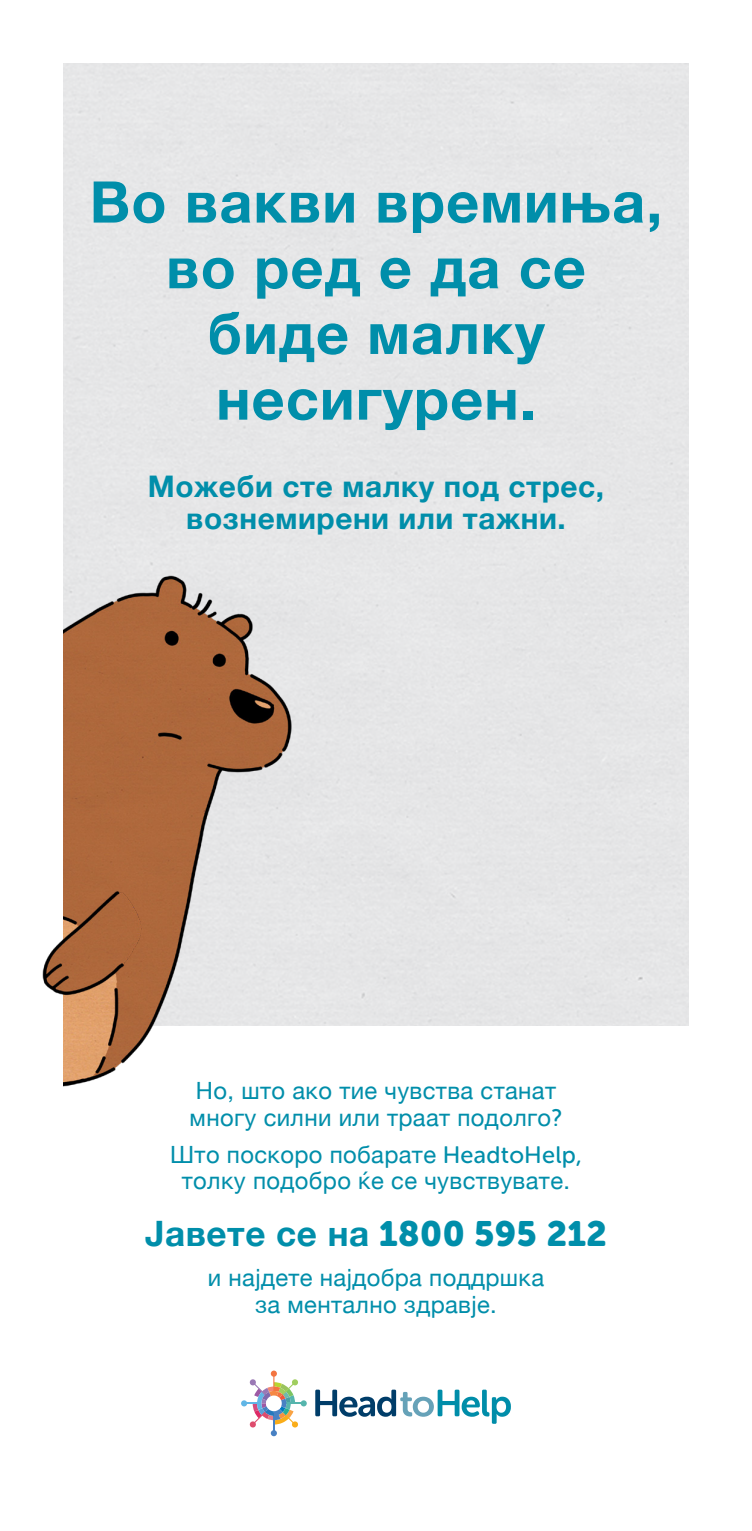
<style>
.page{position:relative;width:752px;height:1531px;background:#fff}
.page>*{position:absolute;margin:0;border:0;box-sizing:border-box;transform-origin:0 0}
.t1{font:700 57.5px/65.8px "Helvetica Neue";letter-spacing:.02em;color:#008eaa;text-align:center}
.t2{font:700 35px "Helvetica Neue";letter-spacing:.015em;color:#008eaa}
.t3{font:700 29.75px/32px "Helvetica Neue";letter-spacing:.02em;color:#008eaa;text-align:center}
.t4{font:23.75px/26.2px "Helvetica Neue";letter-spacing:.015em;color:#008eaa;text-align:center}
.s1{font-family:"Museo Sans Rounded 500"}
.s2{font-family:"Museo Sans Rounded 900";font-weight:400}
</style>
<div class="page">
<svg style="left:241px;top:1370px;width:65px;height:66px"></svg>
<svg style="left:315px;top:1389px;width:195px;height:35px"></svg>
<img style="left:42px;top:562px;width:275px;height:525px">
<p class="t1" style="left:90px;top:171px;width:574px">Во вакви времиња, во ред е да се биде малку несигурен.</p>
<p class="t3" style="left:148px;top:471px;width:458px">Можеби сте малку под стрес, вознемирени или тажни.</p>
<p class="t4" style="left:189px;top:1079px;width:374px;text-align:left">Но, што ако тие чувства станат многу силни или траат подолго<span class="s1">?</span></p>
<p class="t4" style="left:170px;top:1142px;width:413px">Што поскоро побарате <span class="s1">HeadtoHelp, </span>толку подобро ќе се чувствувате.</p>
<p class="t2" style="left:145px;top:1206px;width:463px">Јавете се на <span class="s2">1800 595 212</span></p>
<p class="t4" style="left:208px;top:1266px;width:337px">и најдете најдобра поддршка за ментално здравје.</p>
</div>
